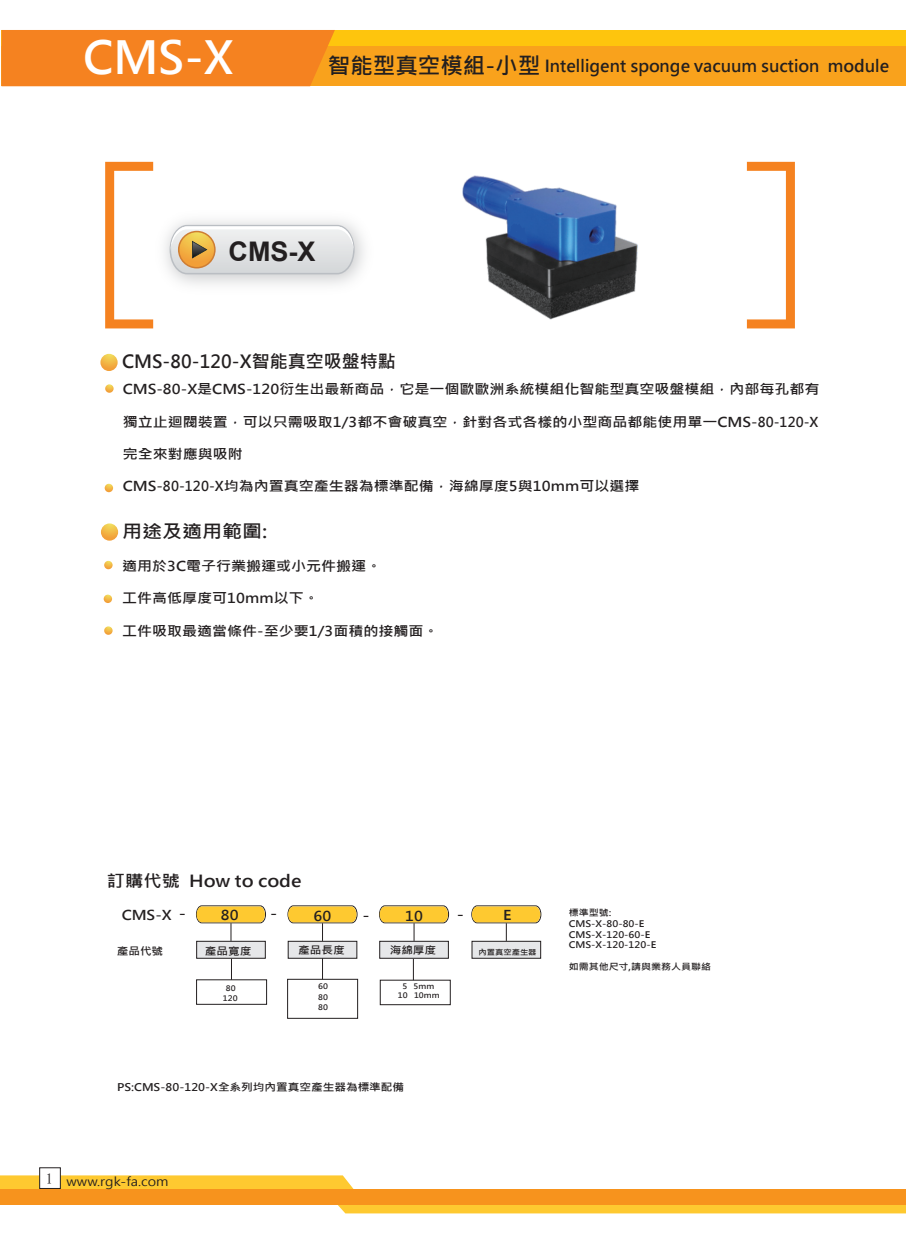
<style>
.page{position:relative;width:906px;height:1234px;background:#fff}
.page>*{position:absolute;margin:0;border:0;box-sizing:border-box;transform-origin:0 0}
.t1{font:700 45px "Microsoft Jheng Hei";color:#fff}
.t2{font:700 27px "Arial";color:#231f20}
.t3{font:700 22.5px "Microsoft Jheng Hei";color:#231f20}
.t4{font:700 18px "Microsoft Jheng Hei";color:#231f20}
.t5{font:700 18px "Microsoft Jheng Hei";color:#231f20;scale:1.11 1}
.t6{font:700 16.5px "Microsoft Jheng Hei";color:#231f20}
.t7{font:700 16.5px "Microsoft Jheng Hei";color:#231f20;scale:1.11 1}
.t8{font:700 15px "Microsoft Jheng Hei";color:#231f20;scale:1.11 1}
.t9{font:700 13.5px "Microsoft Jheng Hei";color:#231f20;scale:1.11 1}
.t10{font:12px "Microsoft Jheng Hei";color:#231f20;scale:1.11 1}
.t11{font:700 10.5px "Microsoft Jheng Hei";color:#231f20;scale:1.11 1}
.t12{font:700 9px/10.8px "Microsoft Jheng Hei";color:#231f20;scale:1.11 1}
.t13{font:700 7.5px/10.5px "Microsoft Jheng Hei";color:#231f20;text-align:center;scale:1.11 1}
.s1{font-size:15px}
</style>
<div class="page">
<div style="left:2px;top:30px;width:904px;height:40px;background:#fec50d"></div>
<div style="left:2px;top:46px;width:904px;height:40px;background:#f9a21c"></div>
<div style="left:2px;top:30px;width:333px;height:56px;background:#f58220"></div>
<img style="left:165px;top:220px;width:199px;height:65px">
<svg style="left:170px;top:225px;width:184px;height:49px;background:#dfdad0"></svg>
<svg style="left:105px;top:162px;width:48px;height:166px"></svg>
<svg style="left:747px;top:162px;width:48px;height:166px"></svg>
<svg style="left:0;top:1175px;width:906px;height:38px"></svg>
<div style="left:0;top:1188px;width:906px;height:16px;background:#f7931d"></div>
<div style="left:39px;top:1167px;width:22px;height:21px;background:#fff;border:1px solid #231f20"></div>
<svg style="left:105px;top:384px;width:9px;height:8px"></svg>
<svg style="left:105px;top:483px;width:8px;height:9px"></svg>
<svg style="left:100px;top:354px;width:18px;height:17px"></svg>
<svg style="left:101px;top:523px;width:17px;height:17px"></svg>
<svg style="left:104px;top:560px;width:9px;height:9px"></svg>
<svg style="left:104px;top:594px;width:8px;height:9px"></svg>
<svg style="left:104px;top:626px;width:9px;height:8px"></svg>
<div style="left:196px;top:940px;width:69px;height:18px;background:#e6e7e9;border:1px solid #231f20"></div>
<svg style="left:196px;top:905px;width:70px;height:35px"></svg>
<div style="left:288px;top:940px;width:69px;height:18px;background:#e6e7e9;border:1px solid #231f20"></div>
<svg style="left:287px;top:905px;width:70px;height:35px"></svg>
<div style="left:379px;top:940px;width:69px;height:18px;background:#e6e7e9;border:1px solid #231f20"></div>
<svg style="left:379px;top:905px;width:70px;height:35px"></svg>
<svg style="left:322px;top:958px;width:1px;height:20px"></svg>
<div style="left:287px;top:978px;width:71px;height:40px;border:1px solid #231f20"></div>
<div style="left:472px;top:940px;width:69px;height:18px;background:#e6e7e9;border:1px solid #231f20"></div>
<svg style="left:471px;top:905px;width:70px;height:35px"></svg>
<svg style="left:413px;top:958px;width:1px;height:21px"></svg>
<svg style="left:231px;top:958px;width:1px;height:21px"></svg>
<img style="left:462px;top:175px;width:176px;height:145px">
<h1 class="t1" style="left:83px;top:30px;width:152px">CMS-X</h1>
<h3 class="t3" style="left:328px;top:51px;width:214px">智能型真空模組-小型</h3>
<p class="t6" style="left:545px;top:56px;width:346px">Intelligent sponge vacuum suction module</p>
<h2 class="t2" style="left:228px;top:232px;width:88px">CMS-X</h2>
<h3 class="t4" style="left:122px;top:350px;width:275px">CMS-80-120-X智能真空吸盤特點</h3>
<p class="t9" style="left:123px;top:380px;width:629px">CMS-80-X是CMS-120衍生出最新商品，它是一個歐歐洲系統模組化智能型真空吸盤模組，內部每孔都有</p>
<p class="t9" style="left:123px;top:413px;width:628px">獨立止迴閥裝置，可以只需吸取1/3都不會破真空，針對各式各樣的小型商品都能使用單一CMS-80-120-X</p>
<p class="t9" style="left:123px;top:445px;width:110px">完全來對應與吸附</p>
<p class="t9" style="left:123px;top:478px;width:467px">CMS-80-120-X均為內置真空產生器為標準配備，海綿厚度5與10mm可以選擇</p>
<h3 class="t5" style="left:122px;top:520px;width:132px">用途及適用範圍:</h3>
<p class="t9" style="left:122px;top:557px;width:235px">適用於3C電子行業搬運或小元件搬運。</p>
<p class="t9" style="left:122px;top:589px;width:178px">工件高低厚度可10mm以下。</p>
<p class="t9" style="left:122px;top:622px;width:286px">工件吸取最適當條件-至少要1/3面積的接觸面。</p>
<p class="t7" style="left:107px;top:870px;width:177px">訂購代號 How to code</p>
<p class="t9" style="left:122px;top:906px;width:59px">CMS-X <span class="s1">-</span></p>
<p class="t9" style="left:221px;top:906px;width:18px">80</p>
<p class="t8" style="left:270px;top:904px;width:8px">-</p>
<p class="t9" style="left:314px;top:907px;width:18px">60</p>
<p class="t8" style="left:362px;top:905px;width:8px">-</p>
<p class="t9" style="left:503px;top:906px;width:9px">E</p>
<p class="t11" style="left:117px;top:944px;width:43px">產品代號</p>
<p class="t11" style="left:205px;top:943px;width:43px">產品寬度</p>
<p class="t11" style="left:298px;top:942px;width:43px">產品長度</p>
<p class="t13" style="left:478px;top:946px;width:54px">內置真空產生器</p>
<p class="t9" style="left:405px;top:907px;width:18px">10</p>
<p class="t8" style="left:457px;top:905px;width:8px">-</p>
<p class="t11" style="left:390px;top:942px;width:43px">海綿厚度</p>
<p class="t13" style="left:398px;top:981px;width:39px;line-height:9px">5 5mm<br>10 10mm</p>
<p class="t13" style="left:318px;top:980px;width:10px;text-align:left">60<br>80</p>
<p class="t13" style="left:223px;top:982px;width:15px">80<br>120</p>
<p class="t13" style="left:318px;top:1001px;width:10px">80</p>
<p class="t11" style="left:117px;top:1079px;width:260px">PS:CMS-80-120-X全系列均內置真空產生器為標準配備</p>
<p class="t10" style="left:46px;top:1173px;width:112px"><sup>1</sup> www.rgk-fa.com</p>
<p class="t12" style="left:569px;top:907px;width:80px">標準型號:<br>CMS-X-80-80-E<br>CMS-X-120-60-E<br>CMS-X-120-120-E</p>
<p class="t12" style="left:569px;top:961px;width:130px">如需其他尺寸,請與業務人員聯絡</p>
</div>
